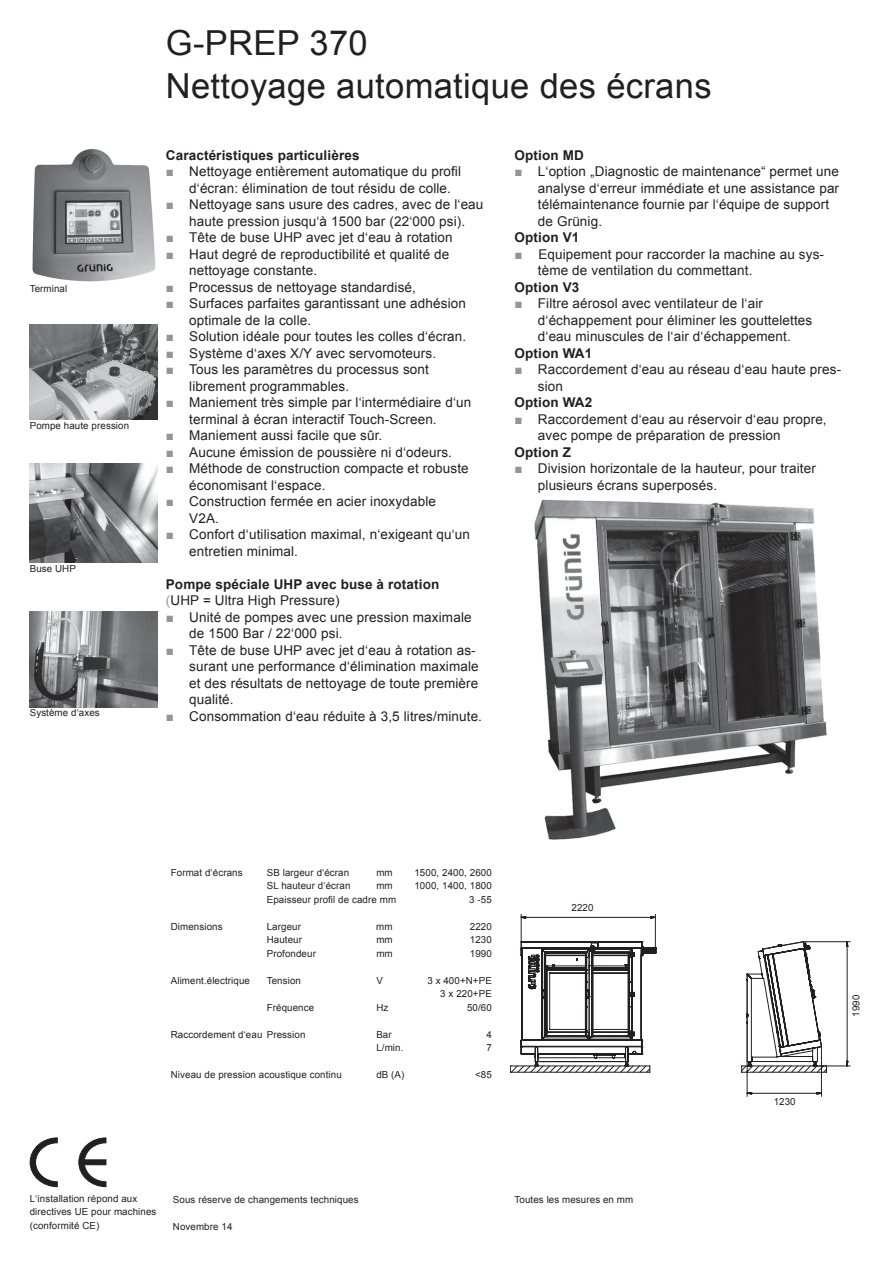
<style>
.page{position:relative;width:893px;height:1263px;background:#fff}
.page>*{position:absolute;margin:0;border:0;box-sizing:border-box;transform-origin:0 0}
.t1{font:34.5px/43.5px "Arial";letter-spacing:.01em;color:#231f20}
.t2{font:13.5px/16.5px "Arial";letter-spacing:.01em;color:#231f20}
.t3{font:700 13.5px/16.5px "Arial";letter-spacing:.01em;color:#231f20}
.t4{font:9.75px/13.5px "Arial";letter-spacing:.01em;color:#231f20;text-align:right}
.s1{color:#939598}
.s2{font-weight:400;color:#939598}
.s3{font-weight:400}
</style>
<div class="page">
<svg style="left:29px;top:1137px;width:78px;height:50px"></svg>
<img style="left:534px;top:499px;width:293px;height:341px">
<img style="left:32px;top:149px;width:124px;height:133px">
<img style="left:30px;top:324px;width:127px;height:96px">
<img style="left:30px;top:463px;width:127px;height:99px">
<img style="left:30px;top:611px;width:127px;height:96px">
<svg style="left:510px;top:914px;width:340px;height:182px"></svg>
<svg style="left:510px;top:941px;width:317px;height:131px"></svg>
<p class="t4" style="left:30px;top:282px;width:39px">Terminal</p>
<p class="t4" style="left:30px;top:419px;width:101px">Pompe haute pression</p>
<p class="t4" style="left:30px;top:561px;width:48px">Buse UHP</p>
<p class="t4" style="left:30px;top:706px;width:72px">Système d‘axes</p>
<h1 class="t1" style="left:166px;top:21px;width:547px">G-PREP 370<br>Nettoyage automatique des écrans</h1>
<p class="t3" style="left:166px;top:147px;width:195px">Caractéristiques particulières</p>
<p class="t2" style="left:189px;top:163px;width:273px;text-indent:-23px"><span class="s1">■</span> Nettoyage entièrement automatique du profil d‘écran: élimination de tout résidu de colle.</p>
<p class="t2" style="left:166px;top:196px;width:319px;text-align:center"><span class="s1">■</span> Nettoyage sans usure des cadres, avec de l‘eau haute pression jusqu‘à 1500 bar (22‘000 psi).</p>
<p class="t2" style="left:166px;top:229px;width:288px"><span class="s1">■</span> Tête de buse UHP avec jet d‘eau à rotation</p>
<p class="t2" style="left:189px;top:246px;width:262px;text-indent:-23px"><span class="s1">■</span> Haut degré de reproductibilité et qualité de nettoyage constante.</p>
<p class="t2" style="left:166px;top:279px;width:252px"><span class="s1">■</span> Processus de nettoyage standardisé,</p>
<p class="t2" style="left:189px;top:295px;width:278px;text-indent:-23px"><span class="s1">■</span> Surfaces parfaites garantissant une adhésion optimale de la colle.</p>
<p class="t2" style="left:166px;top:328px;width:302px"><span class="s1">■</span> Solution idéale pour toutes les colles d‘écran.</p>
<p class="t2" style="left:166px;top:345px;width:272px"><span class="s1">■</span> Système d‘axes X/Y avec servomoteurs.</p>
<p class="t2" style="left:189px;top:361px;width:241px;text-indent:-23px"><span class="s1">■</span> Tous les paramètres du processus sont librement programmables.</p>
<p class="t2" style="left:189px;top:394px;width:284px;text-indent:-23px"><span class="s1">■</span> Maniement très simple par l‘intermédiaire d‘un terminal à écran interactif Touch-Screen.</p>
<p class="t2" style="left:166px;top:427px;width:218px"><span class="s1">■</span> Maniement aussi facile que sûr.</p>
<p class="t2" style="left:166px;top:444px;width:288px"><span class="s1">■</span> Aucune émission de poussière ni d‘odeurs.</p>
<p class="t2" style="left:189px;top:460px;width:281px;text-indent:-23px"><span class="s1">■</span> Méthode de construction compacte et robuste économisant l‘espace.</p>
<p class="t2" style="left:189px;top:493px;width:248px;text-indent:-23px"><span class="s1">■</span> Construction fermée en acier inoxydable<br>V2A.</p>
<p class="t2" style="left:189px;top:526px;width:282px;text-indent:-23px"><span class="s1">■</span> Confort d‘utilisation maximal, n‘exigeant qu‘un entretien minimal.</p>
<p class="t3" style="left:166px;top:576px;width:275px">Pompe spéciale UHP avec buse à rotation <span class="s2">(</span><span class="s3">UHP = Ultra High Pressure)</span></p>
<p class="t2" style="left:189px;top:609px;width:284px;text-indent:-23px"><span class="s1">■</span> Unité de pompes avec une pression maximale de 1500 Bar / 22‘000 psi.</p>
<p class="t2" style="left:189px;top:642px;width:291px;text-indent:-23px"><span class="s1">■</span> Tête de buse UHP avec jet d‘eau à rotation as&shy;surant une performance d‘élimination maximale et des résultats de nettoyage de toute première qualité.</p>
<p class="t2" style="left:166px;top:708px;width:318px"><span class="s1">■</span> Consommation d‘eau réduite à 3,5 litres/minute.</p>
<p class="t3" style="left:514px;top:147px;width:71px">Option MD</p>
<p class="t2" style="left:538px;top:163px;width:303px;text-indent:-23px"><span class="s1">■</span> L‘option „Diagnostic de maintenance“ permet une analyse d‘erreur immédiate et une assistance par télémaintenance fournie par l‘équipe de support de Grünig.</p>
<p class="t3" style="left:514px;top:230px;width:66px">Option V1</p>
<p class="t2" style="left:538px;top:246px;width:288px;text-indent:-23px"><span class="s1">■</span> Equipement pour raccorder la machine au sys&shy;tème de ventilation du commettant.</p>
<p class="t3" style="left:514px;top:279px;width:66px">Option V3</p>
<p class="t2" style="left:538px;top:295px;width:276px;text-indent:-23px"><span class="s1">■</span> Filtre aérosol avec ventilateur de l‘air d‘échappement pour éliminer les gouttelettes d‘eau minuscules de l‘air d‘échappement.</p>
<p class="t3" style="left:514px;top:345px;width:79px">Option WA1</p>
<p class="t2" style="left:538px;top:361px;width:305px;text-indent:-23px"><span class="s1">■</span> Raccordement d‘eau au réseau d‘eau haute pres&shy;sion</p>
<p class="t3" style="left:514px;top:394px;width:79px">Option WA2</p>
<p class="t2" style="left:538px;top:411px;width:290px;text-indent:-23px"><span class="s1">■</span> Raccordement d‘eau au réservoir d‘eau propre, avec pompe de préparation de pression</p>
<p class="t3" style="left:514px;top:444px;width:58px">Option Z</p>
<p class="t2" style="left:538px;top:460px;width:279px;text-indent:-23px"><span class="s1">■</span> Division horizontale de la hauteur, pour traiter plusieurs écrans superposés.</p>
<p class="t4" style="left:171px;top:865px;width:73px">Format d‘écrans</p>
<p class="t4" style="left:267px;top:865px;width:84px">SB largeur d‘écran</p>
<p class="t4" style="left:376px;top:865px;width:18px">mm</p>
<p class="t4" style="left:414px;top:865px;width:79px">1500, 2400, 2600</p>
<p class="t4" style="left:267px;top:879px;width:85px">SL hauteur d‘écran</p>
<p class="t4" style="left:376px;top:879px;width:18px">mm</p>
<p class="t4" style="left:414px;top:879px;width:79px">1000, 1400, 1800</p>
<p class="t4" style="left:267px;top:893px;width:131px">Epaisseur profil de cadre mm</p>
<p class="t4" style="left:469px;top:893px;width:24px">3 -55</p>
<p class="t4" style="left:171px;top:919px;width:53px">Dimensions</p>
<p class="t4" style="left:267px;top:919px;width:36px">Largeur</p>
<p class="t4" style="left:376px;top:919px;width:18px">mm</p>
<p class="t4" style="left:470px;top:919px;width:23px">2220</p>
<p class="t4" style="left:267px;top:933px;width:37px">Hauteur</p>
<p class="t4" style="left:376px;top:933px;width:18px">mm</p>
<p class="t4" style="left:470px;top:933px;width:23px">1230</p>
<p class="t4" style="left:267px;top:947px;width:51px">Profondeur</p>
<p class="t4" style="left:376px;top:947px;width:18px">mm</p>
<p class="t4" style="left:470px;top:947px;width:23px">1990</p>
<p class="t4" style="left:171px;top:974px;width:81px">Aliment.électrique</p>
<p class="t4" style="left:267px;top:974px;width:36px">Tension</p>
<p class="t4" style="left:376px;top:974px;width:8px">V</p>
<p class="t4" style="left:427px;top:974px;width:66px">3 x 400+N+PE<br>3 x 220+PE</p>
<p class="t4" style="left:267px;top:1001px;width:49px">Fréquence</p>
<p class="t4" style="left:376px;top:1001px;width:14px">Hz</p>
<p class="t4" style="left:467px;top:1001px;width:26px">50/60</p>
<p class="t4" style="left:171px;top:1028px;width:136px">Raccordement d‘eau Pression</p>
<p class="t4" style="left:376px;top:1028px;width:17px">Bar</p>
<p class="t4" style="left:486px;top:1028px;width:7px">4</p>
<p class="t4" style="left:376px;top:1041px;width:29px">L/min.</p>
<p class="t4" style="left:486px;top:1041px;width:7px">7</p>
<p class="t4" style="left:171px;top:1068px;width:172px">Niveau de pression acoustique continu</p>
<p class="t4" style="left:376px;top:1068px;width:30px">dB (A)</p>
<p class="t4" style="left:475px;top:1068px;width:18px">&lt;85</p>
<p class="t4" style="left:571px;top:901px;width:23px">2220</p>
<p class="t4" style="left:30px;top:1192px;width:109px">L‘installation répond aux</p>
<p class="t4" style="left:515px;top:1193px;width:120px">Toutes les mesures en mm</p>
<p class="t4" style="left:30px;top:1205px;width:128px;text-align:left">directives UE pour machines (conformité CE)</p>
<p class="t4" style="left:173px;top:1193px;width:187px">Sous réserve de changements techniques</p>
<p class="t4" style="left:173px;top:1220px;width:61px">Novembre 14</p>
<p class="t4" style="left:774px;top:1094px;width:23px">1230</p>
<p class="t4" style="left:849px;top:1017px;width:23px;rotate:-90deg">1990</p>
</div>
